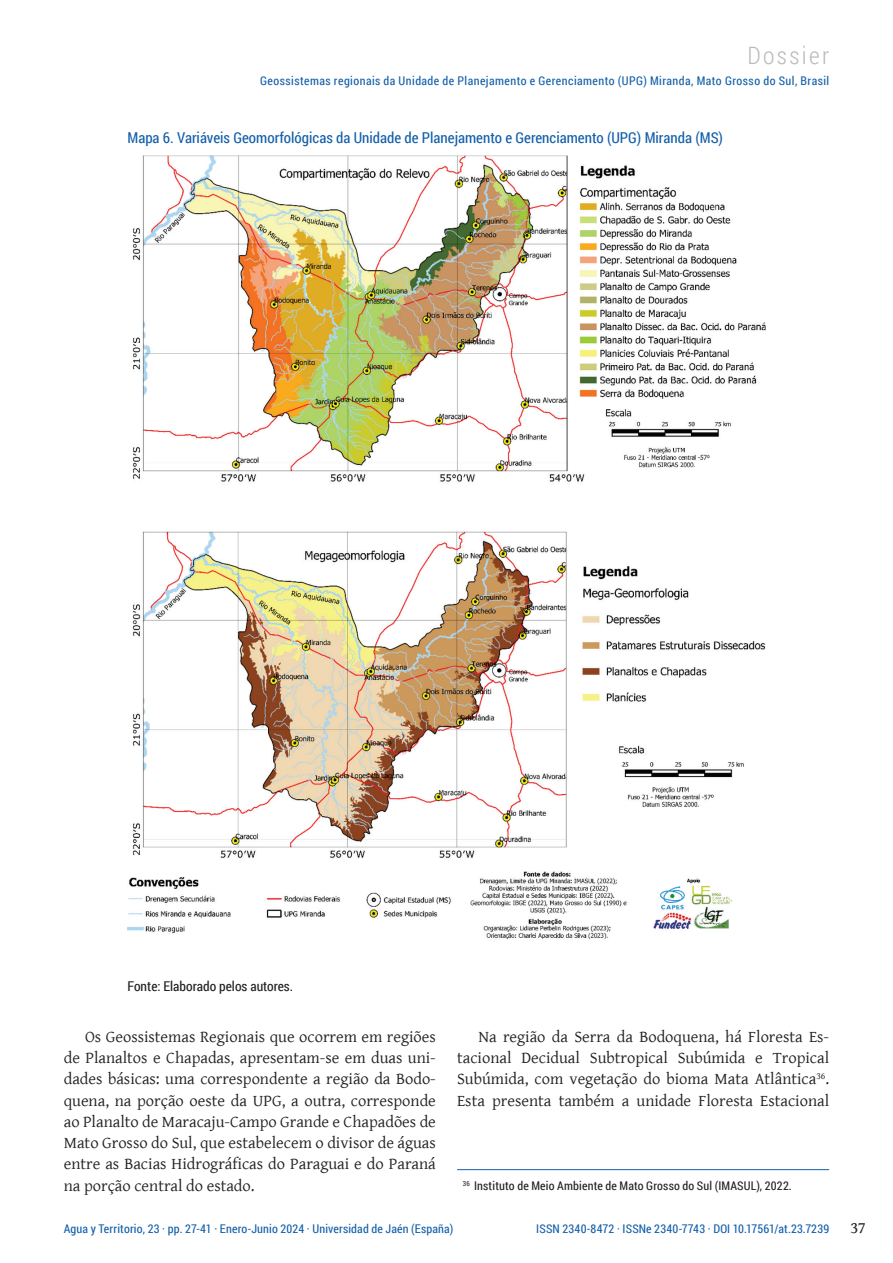
<style>
.page{position:relative;width:893px;height:1263px;background:#fff}
.page>*{position:absolute;margin:0;border:0;box-sizing:border-box;transform-origin:0 0}
.t1{font:300 24px "Roboto Condensed";letter-spacing:.1em;color:#bcbcbb}
.Article_-_P_-_Ident{font:16.5px/21.3px "Gentium Basic";color:#231f20;text-align:justify}
.t2{font:16.5px "Gentium Book Basic";color:#231f20}
.Picture_-_Caption{font:15px "Roboto Condensed";color:#135fa9}
.Picture_-_Caption_Src{font:13.5px "Roboto Condensed";color:#231f20}
.t3{font:12px "Roboto Condensed";letter-spacing:.025em;color:#135fa9}
.Footnotes_Rule{font:12px "Roboto Condensed";letter-spacing:.015em;color:#231f20}
</style>
<div class="page">
<img style="left:127px;top:156px;width:638px;height:784px">
<hr style="left:457px;top:1169px;width:372px;height:1px;background:#135fa9">
<h1 class="t1" style="left:747px;top:39px;width:83px">Dossier</h1>
<p class="t3" style="left:260px;top:72px;width:571px">Geossistemas regionais da Unidade de Planejamento e Gerenciamento (UPG) Miranda, Mato Grosso do Sul, Brasil</p>
<p class="Picture_-_Caption" style="left:127px;top:128px;width:597px">Mapa 6. Variáveis Geomorfológicas da Unidade de Planejamento e Gerenciamento (UPG) Miranda (MS)</p>
<p class="Picture_-_Caption_Src" style="left:127px;top:976px;width:167px">Fonte: Elaborado pelos autores.</p>
<p class="Article_-_P_-_Ident" style="left:64px;top:1025px;width:374px;text-indent:21px">Os Geossistemas Regionais que ocorrem em regiões de Planaltos e Chapadas, apresentam-se em duas uni&shy;dades básicas: uma correspondente a região da Bodo&shy;quena, na porção oeste da UPG, a outra, corresponde ao Planalto de Maracaju-Campo Grande e Chapadões de Mato Grosso do Sul, que estabelecem o divisor de águas entre as Bacias Hidrográficas do Paraguai e do Paraná na porção central do estado.</p>
<p class="Article_-_P_-_Ident" style="left:457px;top:1025px;width:374px;text-indent:21px">Na região da Serra da Bodoquena, há Floresta Es&shy;tacional Decidual Subtropical Subúmida e Tropical Subúmida, com vegetação do bioma Mata Atlântica<sup>36</sup>.<br>Esta presenta também a unidade Floresta Estacional</p>
<p class="Footnotes_Rule" style="left:463px;top:1178px;width:330px"><sup>36</sup> Instituto de Meio Ambiente de Mato Grosso do Sul (IMASUL), 2022.</p>
<p class="t3" style="left:64px;top:1220px;width:391px">Agua y Territorio, 23 · pp. 27-41 · Enero-Junio 2024 · Universidad de Jaén (España)</p>
<p class="t3" style="left:536px;top:1220px;width:294px">ISSN 2340-8472 · ISSNe 2340-7743 · DOI 10.17561/at.23.7239</p>
<p class="t2" style="left:850px;top:1215px;width:17px">37</p>
</div>
